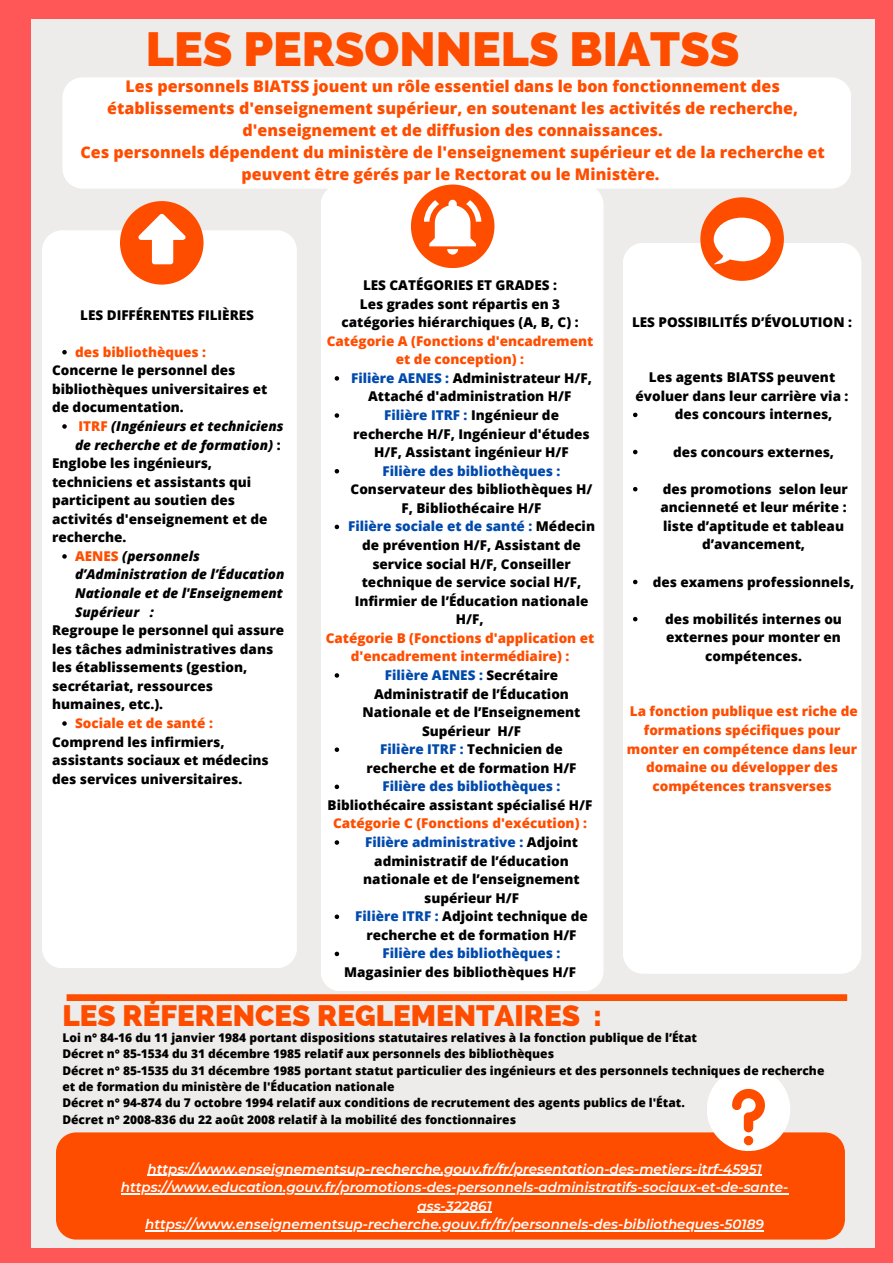
<style>
.page{position:relative;width:893px;height:1263px;background:#ff5757}
.page>*{position:absolute;margin:0;border:0;box-sizing:border-box;transform-origin:0 0}
.t1{font:800 48.07px "Raleway";color:#ff4d00}
.t2{font:800 29.62px "Raleway";color:#ff4d00}
.t3{font:800 16.05px/21.9px "Open Sans";color:#ff4d00;text-align:center}
.t4{font:800 13.5px/18.6px "Open Sans";color:#000;text-align:center}
.t5{font:italic 600 13.5px/18.6px "Montserrat";color:#fff;text-align:center}
.t6{font:800 13.5px/18.6px "Open Sans";color:#ff4d00;text-align:center}
.t7{font:italic 800 13.5px/18.6px "Open Sans";color:#000}
.t8{font:800 13.5px "Open Sans";color:#004aad}
.t9{font:800 12px/16.4px "Open Sans";color:#000}
.s1{font-style:normal;color:#ff4d00}
.s2{font-style:normal}
.s3{color:#ff4d00}
.s4{color:#004aad}
</style>
<div class="page">
<div style="left:31px;top:19px;width:843px;height:1228px;background:#edecea"></div>
<div style="left:62px;top:77px;width:789px;height:112px;background:#fff;border-radius:20px"></div>
<div style="left:42px;top:230px;width:255px;height:738px;background:#fff;border-radius:20px"></div>
<div style="left:120px;top:201px;width:83px;height:84px;background:#ff4d00;border-radius:50%"></div>
<div style="left:320px;top:185px;width:283px;height:806px;background:#fff;border-radius:20px"></div>
<div style="left:411px;top:185px;width:83px;height:83px;background:#ff4d00;border-radius:50%"></div>
<div style="left:623px;top:243px;width:238px;height:731px;background:#fff;border-radius:20px"></div>
<div style="left:700px;top:197px;width:84px;height:84px;background:#ff4d00;border-radius:50%"></div>
<svg style="left:138px;top:214px;width:47px;height:50px"></svg>
<svg style="left:424px;top:200px;width:57px;height:54px"></svg>
<svg style="left:713px;top:218px;width:57px;height:46px"></svg>
<div style="left:56px;top:1132px;width:789px;height:107px;background:#ff4d00;border-radius:20px"></div>
<div style="left:707px;top:1067px;width:83px;height:84px;background:#fff;border-radius:50%"></div>
<svg style="left:732px;top:1089px;width:33px;height:56px"></svg>
<div style="left:67px;top:994px;width:780px;height:7px;background:#ff4d00"></div>
<hr style="left:147px;top:1175px;width:615px;height:1px;background:#fff">
<hr style="left:121px;top:1193px;width:667px;height:1px;background:#fff">
<hr style="left:417px;top:1212px;width:75px;height:1px;background:#fff">
<hr style="left:145px;top:1230px;width:619px;height:1px;background:#fff">
<svg style="left:62px;top:350px;width:5px;height:4px"></svg>
<svg style="left:62px;top:424px;width:5px;height:5px"></svg>
<svg style="left:62px;top:554px;width:5px;height:5px"></svg>
<svg style="left:62px;top:721px;width:5px;height:5px"></svg>
<svg style="left:633px;top:413px;width:4px;height:4px"></svg>
<svg style="left:633px;top:450px;width:4px;height:4px"></svg>
<svg style="left:633px;top:487px;width:4px;height:4px"></svg>
<svg style="left:633px;top:580px;width:4px;height:4px"></svg>
<svg style="left:633px;top:617px;width:4px;height:4px"></svg>
<svg style="left:335px;top:376px;width:4px;height:5px"></svg>
<svg style="left:335px;top:413px;width:4px;height:5px"></svg>
<svg style="left:335px;top:469px;width:4px;height:4px"></svg>
<svg style="left:335px;top:525px;width:4px;height:4px"></svg>
<svg style="left:335px;top:673px;width:4px;height:5px"></svg>
<svg style="left:335px;top:747px;width:4px;height:5px"></svg>
<svg style="left:335px;top:784px;width:4px;height:5px"></svg>
<svg style="left:335px;top:840px;width:4px;height:5px"></svg>
<svg style="left:335px;top:914px;width:4px;height:5px"></svg>
<svg style="left:335px;top:952px;width:4px;height:4px"></svg>
<h1 class="t1" style="left:146px;top:21px;width:595px">LES PERSONNELS BIATSS</h1>
<h4 class="t3" style="left:80px;top:75px;width:746px">Les personnels BIATSS jouent un rôle essentiel dans le bon fonctionnement des établissements d'enseignement supérieur, en soutenant les activités de recherche, d'enseignement et de diffusion des connaissances.<br>Ces personnels dépendent du ministère de l'enseignement supérieur et de la recherche et peuvent être gérés par le Rectorat ou le Ministère.</h4>
<p class="t4" style="left:80px;top:305px;width:175px">LES DIFFÉRENTES FILIÈRES</p>
<h5 class="t6" style="left:75px;top:342px;width:133px">des bibliothèques :</h5>
<p class="t4" style="left:52px;top:361px;width:217px;text-align:left">Concerne le personnel des bibliothèques universitaires et de documentation.</p>
<h5 class="t7" style="left:75px;top:416px;width:210px"><span class="s1">ITRF</span> (Ingénieurs et techniciens de recherche et de formation) <span class="s2">:</span></h5>
<p class="t4" style="left:52px;top:453px;width:217px;text-align:left">Englobe les ingénieurs, techniciens et assistants qui participent au soutien des activités d'enseignement et de recherche.</p>
<h5 class="t7" style="left:75px;top:546px;width:211px"><span class="s1">AENES</span> (personnels d’Administration de l’Éducation<br>Nationale et de l'Enseignement<br>Supérieur :</h5>
<p class="t4" style="left:52px;top:621px;width:233px;text-align:left">Regroupe le personnel qui assure les tâches administratives dans les établissements (gestion, secrétariat, ressources humaines, etc.).</p>
<h5 class="t6" style="left:75px;top:713px;width:139px">Sociale et de santé :</h5>
<h4 class="t4" style="left:52px;top:732px;width:218px;text-align:left">Comprend les infirmiers, assistants sociaux et médecins des services universitaires.</h4>
<p class="t4" style="left:327px;top:276px;width:268px">LES CATÉGORIES ET GRADES :<br>Les grades sont répartis en 3 catégories hiérarchiques (A, B, C) :<br><span class="s3">Catégorie A (Fonctions d'encadrement et de conception) :</span></p>
<p class="t4" style="left:351px;top:368px;width:242px"><span class="s4">Filière AENES :</span> Administrateur H/F,<br>Attaché d'administration H/F</p>
<p class="t4" style="left:353px;top:405px;width:238px"><span class="s4">Filière ITRF :</span> Ingénieur de recherche H/F, Ingénieur d'études<br>H/F, Assistant ingénieur H/F</p>
<p class="t4" style="left:350px;top:461px;width:243px"><span class="s4">Filière des bibliothèques :<br></span>Conservateur des bibliothèques H/<br>F, Bibliothécaire H/F</p>
<h5 class="t4" style="left:348px;top:517px;width:248px"><span class="s4">Filière sociale et de santé :</span> Médecin de prévention H/F, Assistant de service social H/F, Conseiller technique de service social H/F,<br>Infirmier de l’Éducation nationale<br>H/F,</h5>
<p class="t6" style="left:326px;top:628px;width:270px">Catégorie B (Fonctions d'application et d'encadrement intermédiaire) :</p>
<p class="t4" style="left:362px;top:665px;width:219px"><span class="s4">Filière AENES :</span> Secrétaire<br>Administratif de l’Éducation<br>Nationale et de l’Enseignement<br>Supérieur H/F</p>
<p class="t4" style="left:366px;top:740px;width:212px"><span class="s4">Filière ITRF :</span> Technicien de recherche et de formation H/F</p>
<h5 class="t8" style="left:382px;top:777px;width:179px">Filière des bibliothèques :</h5>
<p class="t4" style="left:328px;top:795px;width:266px">Bibliothécaire assistant spécialisé H/F<br><span class="s3">Catégorie C (Fonctions d'exécution) :</span></p>
<p class="t4" style="left:363px;top:832px;width:218px"><span class="s4">Filière administrative :</span> Adjoint administratif de l’éducation nationale et de l’enseignement supérieur H/F</p>
<p class="t4" style="left:355px;top:907px;width:234px"><span class="s4">Filière ITRF :</span> Adjoint technique de recherche et de formation H/F</p>
<h5 class="t8" style="left:382px;top:944px;width:179px">Filière des bibliothèques :</h5>
<h2 class="t4" style="left:344px;top:962px;width:233px">Magasinier des bibliothèques H/F</h2>
<h3 class="t2" style="left:62px;top:998px;width:541px">LES RÉFERENCES REGLEMENTAIRES :</h3>
<h5 class="t4" style="left:632px;top:312px;width:221px">LES POSSIBILITÉS D’ÉVOLUTION :</h5>
<p class="t4" style="left:635px;top:368px;width:214px">Les agents BIATSS peuvent évoluer dans leur carrière via :</p>
<p class="t4" style="left:675px;top:405px;width:159px">des concours internes,</p>
<p class="t4" style="left:673px;top:442px;width:163px">des concours externes,</p>
<p class="t4" style="left:660px;top:479px;width:189px">des promotions selon leur ancienneté et leur mérite : liste d’aptitude et tableau d’avancement,</p>
<p class="t4" style="left:653px;top:572px;width:203px">des examens professionnels,</p>
<h5 class="t4" style="left:665px;top:609px;width:178px">des mobilités internes ou externes pour monter en compétences.</h5>
<h5 class="t6" style="left:627px;top:702px;width:232px">La fonction publique est riche de formations spécifiques pour monter en compétence dans leur domaine ou développer des compétences transverses</h5>
<p class="t9" style="left:62px;top:1029px;width:636px">Loi n° 84-16 du 11 janvier 1984 portant dispositions statutaires relatives à la fonction publique de l’État</p>
<p class="t9" style="left:62px;top:1045px;width:493px">Décret n° 85-1534 du 31 décembre 1985 relatif aux personnels des bibliothèques</p>
<p class="t9" style="left:62px;top:1062px;width:763px">Décret n° 85-1535 du 31 décembre 1985 portant statut particulier des ingénieurs et des personnels techniques de recherche et de formation du ministère de l'Éducation nationale</p>
<p class="t9" style="left:62px;top:1094px;width:624px">Décret n° 94-874 du 7 octobre 1994 relatif aux conditions de recrutement des agents publics de l'État.</p>
<p class="t9" style="left:62px;top:1111px;width:455px">Décret n° 2008-836 du 22 août 2008 relatif à la mobilité des fonctionnaires</p>
<p class="t5" style="left:147px;top:1159px;width:616px">https://www.enseignementsup-recherche.gouv.fr/fr/presentation-des-metiers-itrf-45951</p>
<p class="t5" style="left:121px;top:1178px;width:669px">https://www.education.gouv.fr/promotions-des-personnels-administratifs-sociaux-et-de-sante&shy;ass-322861</p>
<p class="t5" style="left:145px;top:1215px;width:620px">https://www.enseignementsup-recherche.gouv.fr/fr/personnels-des-bibliotheques-50189</p>
</div>
